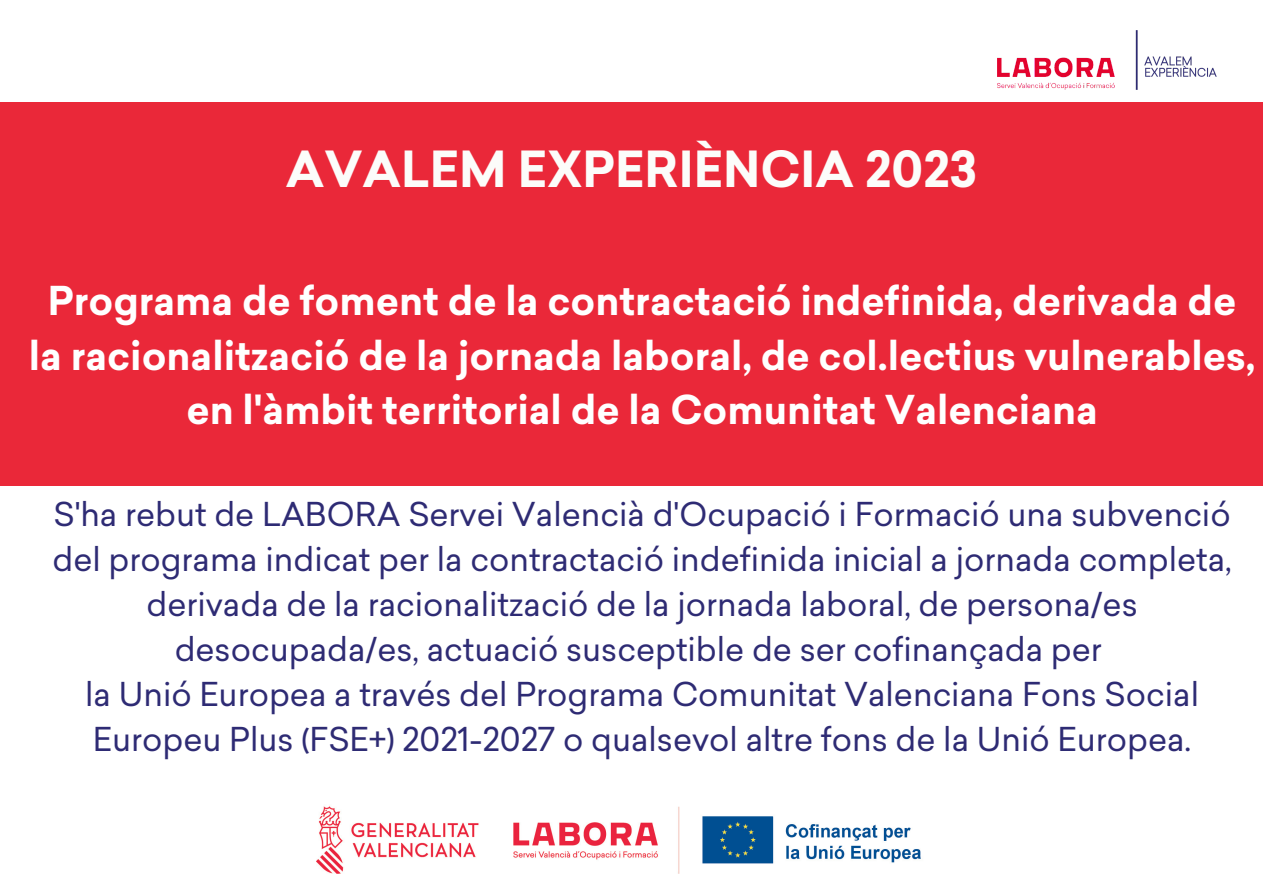
<style>
.page{position:relative;width:1263px;height:893px;background:#fff}
.page>*{position:absolute;margin:0;border:0;box-sizing:border-box;transform-origin:0 0}
.t1{font:700 48.75px "Sailec";color:#fcfcfa}
.t2{font:700 39px/54.6px "Sailec";color:#fff;text-align:center}
.t3{font:32.25px/45px "Sailec";color:#2e2b74;text-align:center}
</style>
<div class="page">
<div style="left:0;top:102px;width:1263px;height:384px;background:#ea2839"></div>
<img style="left:998px;top:31px;width:218px;height:58px">
<img style="left:317px;top:806px;width:604px;height:68px">
<p class="t1" style="left:286px;top:141px;width:693px">AVALEM EXPERIÈNCIA 2023</p>
<p class="t2" style="left:29px;top:274px;width:1228px">Programa de foment de la contractació indefinida, derivada de la racionalització de la jornada laboral, de col.lectius vulnerables, en l'àmbit territorial de la Comunitat Valenciana</p>
<p class="t3" style="left:53px;top:492px;width:1181px">S'ha rebut de LABORA Servei Valencià d'Ocupació i Formació una subvenció del programa indicat per la contractació indefinida inicial a jornada completa, derivada de la racionalització de la jornada laboral, de persona/es desocupada/es, actuació susceptible de ser cofinançada per</p>
<p class="t3" style="left:85px;top:672px;width:1115px;text-align:left">la Unió Europea a través del Programa Comunitat Valenciana Fons Social<br>Europeu Plus (FSE+) 2021-2027 o qualsevol altre fons de la Unió Europea.</p>
</div>
